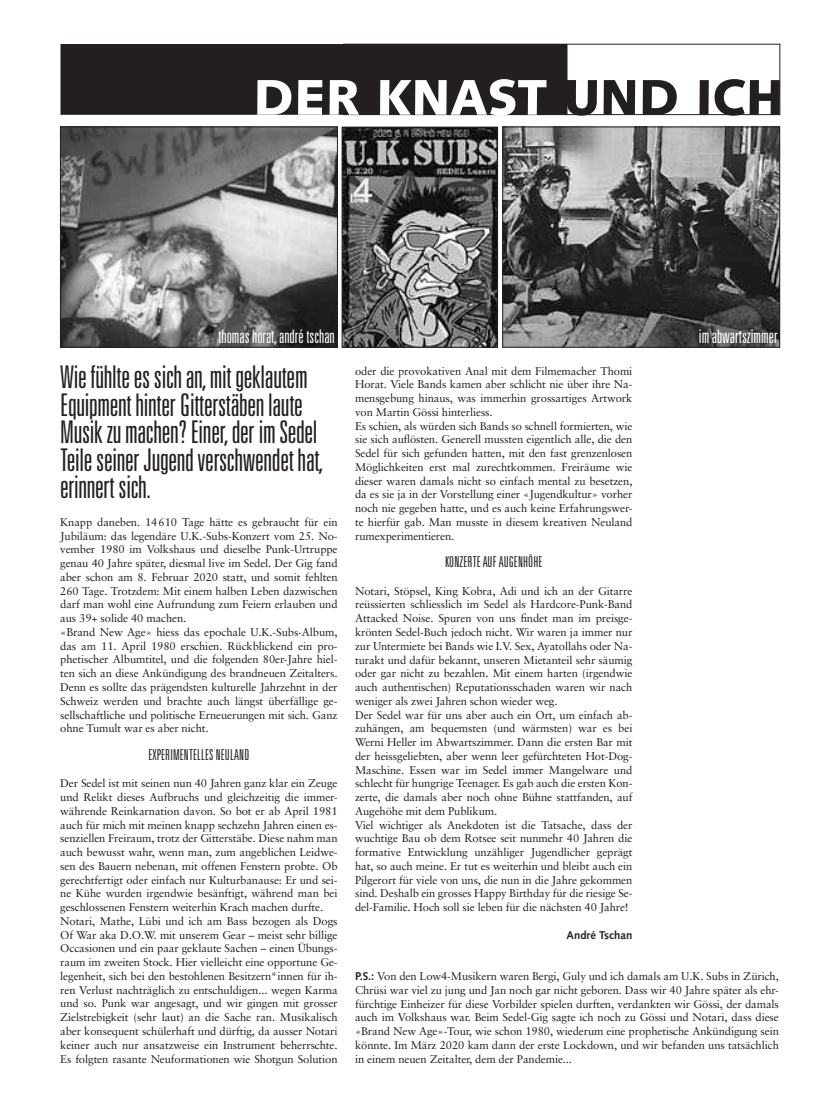
<style>
.page{position:relative;width:833px;height:1117px;background:#fff}
.page>*{position:absolute;margin:0;border:0;box-sizing:border-box;transform-origin:0 0}
.t1{font:900 50px "Syntax";color:#fff}
.t2{font:300 ultra-condensed 31.25px/27.5px "Univers";letter-spacing:-.01em;color:#241f1f}
.t3{font:300 ultra-condensed 18.75px "Univers";color:#fff}
.t4{font:300 ultra-condensed 15px "Univers";letter-spacing:.01em;color:#241f1f}
.t5{font:11.25px/13.8px "Sabon";letter-spacing:-.01em;color:#241f1f}
.t6{font:700 11.25px "Syntax";color:#241f1f}
.s1{color:#241f1f}
.s2{font-family:"Syntax";font-weight:700}
</style>
<div class="page">
<div style="left:343px;top:44px;width:437px;height:71px;border:1px solid #241f1f"></div>
<div style="left:61px;top:45px;width:506px;height:69px;background:#241f1f"></div>
<div style="left:60px;top:44px;width:507px;height:71px;border:1px solid #241f1f"></div>
<img style="left:62px;top:129px;width:274px;height:216px">
<div style="left:60px;top:127px;width:278px;height:220px;border:1px solid #241f1f"></div>
<img style="left:504px;top:129px;width:274px;height:216px">
<div style="left:502px;top:127px;width:278px;height:220px;border:1px solid #241f1f"></div>
<img style="left:344px;top:129px;width:152px;height:216px">
<div style="left:342px;top:127px;width:156px;height:220px;border:1px solid #241f1f"></div>
<h1 class="t1" style="left:253px;top:68px;width:532px">DER KNAST <span class="s1">UND ICH</span></h1>
<h3 class="t3" style="left:218px;top:326px;width:118px">thomas horat, andré tschan</h3>
<h3 class="t3" style="left:699px;top:326px;width:80px">im abwartszimmer</h3>
<h2 class="t2" style="left:60px;top:363px;width:265px">Wie fühlte es sich an, mit geklautem<br>Equipment hinter Gitterstäben laute<br>Musik zu machen? Einer, der im Sedel<br>Teile seiner Jugend verschwendet hat, erinnert sich.</h2>
<p class="t5" style="left:60px;top:515px;width:279px">Knapp daneben. 14610 Tage hätte es gebraucht für ein Jubiläum: das legendäre U.K.-Subs-Konzert vom 25. No&shy;vember 1980 im Volkshaus und dieselbe Punk-Urtruppe genau 40 Jahre später, diesmal live im Sedel. Der Gig fand aber schon am 8. Februar 2020 statt, und somit fehlten 260 Tage. Trotzdem: Mit einem halben Leben dazwischen darf man wohl eine Aufrundung zum Feiern erlauben und aus 39+ solide 40 machen.<br>«Brand New Age» hiess das epochale U.K.-Subs-Album, das am 11. April 1980 erschien. Rückblickend ein pro&shy;phetischer Albumtitel, und die folgenden 80er-Jahre hiel&shy;ten sich an diese Ankündigung des brandneuen Zeitalters.<br>Denn es sollte das prägendsten kulturelle Jahrzehnt in der Schweiz werden und brachte auch längst überfällige ge&shy;sellschaftliche und politische Erneuerungen mit sich. Ganz ohne Tumult war es aber nicht.</p>
<h3 class="t4" style="left:148px;top:746px;width:102px">EXPERIMENTELLES NEULAND</h3>
<p class="t5" style="left:60px;top:776px;width:279px">Der Sedel ist mit seinen nun 40 Jahren ganz klar ein Zeuge und Relikt dieses Aufbruchs und gleichzeitig die immer&shy;währende Reinkarnation davon. So bot er ab April 1981 auch für mich mit meinen knapp sechzehn Jahren einen es&shy;senziellen Freiraum, trotz der Gitterstäbe. Diese nahm man auch bewusst wahr, wenn man, zum angeblichen Leidwe&shy;sen des Bauern nebenan, mit offenen Fenstern probte. Ob gerechtfertigt oder einfach nur Kulturbanause: Er und sei&shy;ne Kühe wurden irgendwie besänftigt, während man bei geschlossenen Fenstern weiterhin Krach machen durfte.<br>Notari, Mathe, Lübi und ich am Bass bezogen als Dogs Of War aka D.O.W. mit unserem Gear – meist sehr billige Occasionen und ein paar geklaute Sachen – einen Übungs&shy;raum im zweiten Stock. Hier vielleicht eine opportune Ge&shy;legenheit, sich bei den bestohlenen Besitzern*innen für ih&shy;ren Verlust nachträglich zu entschuldigen... wegen Karma und so. Punk war angesagt, und wir gingen mit grosser Zielstrebigkeit (sehr laut) an die Sache ran. Musikalisch aber konsequent schülerhaft und dürftig, da ausser Notari keiner auch nur ansatzweise ein Instrument beherrschte.<br>Es folgten rasante Neuformationen wie Shotgun Solution</p>
<p class="t5" style="left:355px;top:363px;width:279px">oder die provokativen Anal mit dem Filmemacher Thomi Horat. Viele Bands kamen aber schlicht nie über ihre Na&shy;mensgebung hinaus, was immerhin grossartiges Artwork von Martin Gössi hinterliess.<br>Es schien, als würden sich Bands so schnell formierten, wie sie sich auflösten. Generell mussten eigentlich alle, die den Sedel für sich gefunden hatten, mit den fast grenzenlosen Möglichkeiten erst mal zurechtkommen. Freiräume wie dieser waren damals nicht so einfach mental zu besetzen, da es sie ja in der Vorstellung einer «Jugendkultur» vorher noch nie gegeben hatte, und es auch keine Erfahrungswer&shy;te hierfür gab. Man musste in diesem kreativen Neuland rumexperimentieren.</p>
<h3 class="t4" style="left:445px;top:554px;width:99px">KONZERTE AUF AUGENHÖHE</h3>
<p class="t5" style="left:355px;top:583px;width:279px">Notari, Stöpsel, King Kobra, Adi und ich an der Gitarre reüssierten schliesslich im Sedel als Hardcore-Punk-Band Attacked Noise. Spuren von uns findet man im preisge&shy;krönten Sedel-Buch jedoch nicht. Wir waren ja immer nur zur Untermiete bei Bands wie I.V. Sex, Ayatollahs oder Na&shy;turakt und dafür bekannt, unseren Mietanteil sehr säumig oder gar nicht zu bezahlen. Mit einem harten (irgendwie auch authentischen) Reputationsschaden waren wir nach weniger als zwei Jahren schon wieder weg.<br>Der Sedel war für uns aber auch ein Ort, um einfach ab&shy;zuhängen, am bequemsten (und wärmsten) war es bei Werni Heller im Abwartszimmer. Dann die ersten Bar mit der heissgeliebten, aber wenn leer gefürchteten Hot-Dog-Maschine. Essen war im Sedel immer Mangelware und schlecht für hungrige Teenager. Es gab auch die ersten Kon&shy;zerte, die damals aber noch ohne Bühne stattfanden, auf Augehöhe mit dem Publikum.<br>Viel wichtiger als Anekdoten ist die Tatsache, dass der wuchtige Bau ob dem Rotsee seit nunmehr 40 Jahren die formative Entwicklung unzähliger Jugendlicher geprägt hat, so auch meine. Er tut es weiterhin und bleibt auch ein Pilgerort für viele von uns, die nun in die Jahre gekommen sind. Deshalb ein grosses Happy Birthday für die riesige Se&shy;del-Familie. Hoch soll sie leben für die nächsten 40 Jahre!</p>
<p class="t6" style="left:566px;top:928px;width:67px">André Tschan</p>
<p class="t5" style="left:355px;top:968px;width:425px;text-align:justify"><span class="s2">P.S.:</span> Von den Low4-Musikern waren Bergi, Guly und ich damals am U.K. Subs in Zürich, Chrüsi war viel zu jung und Jan noch gar nicht geboren. Dass wir 40 Jahre später als ehr&shy;fürchtige Einheizer für diese Vorbilder spielen durften, verdankten wir Gössi, der damals auch im Volkshaus war. Beim Sedel-Gig sagte ich noch zu Gössi und Notari, dass diese «Brand New Age»-Tour, wie schon 1980, wiederum eine prophetische Ankündigung sein könnte. Im März 2020 kam dann der erste Lockdown, und wir befanden uns tatsächlich in einem neuen Zeitalter, dem der Pandemie...</p>
</div>
